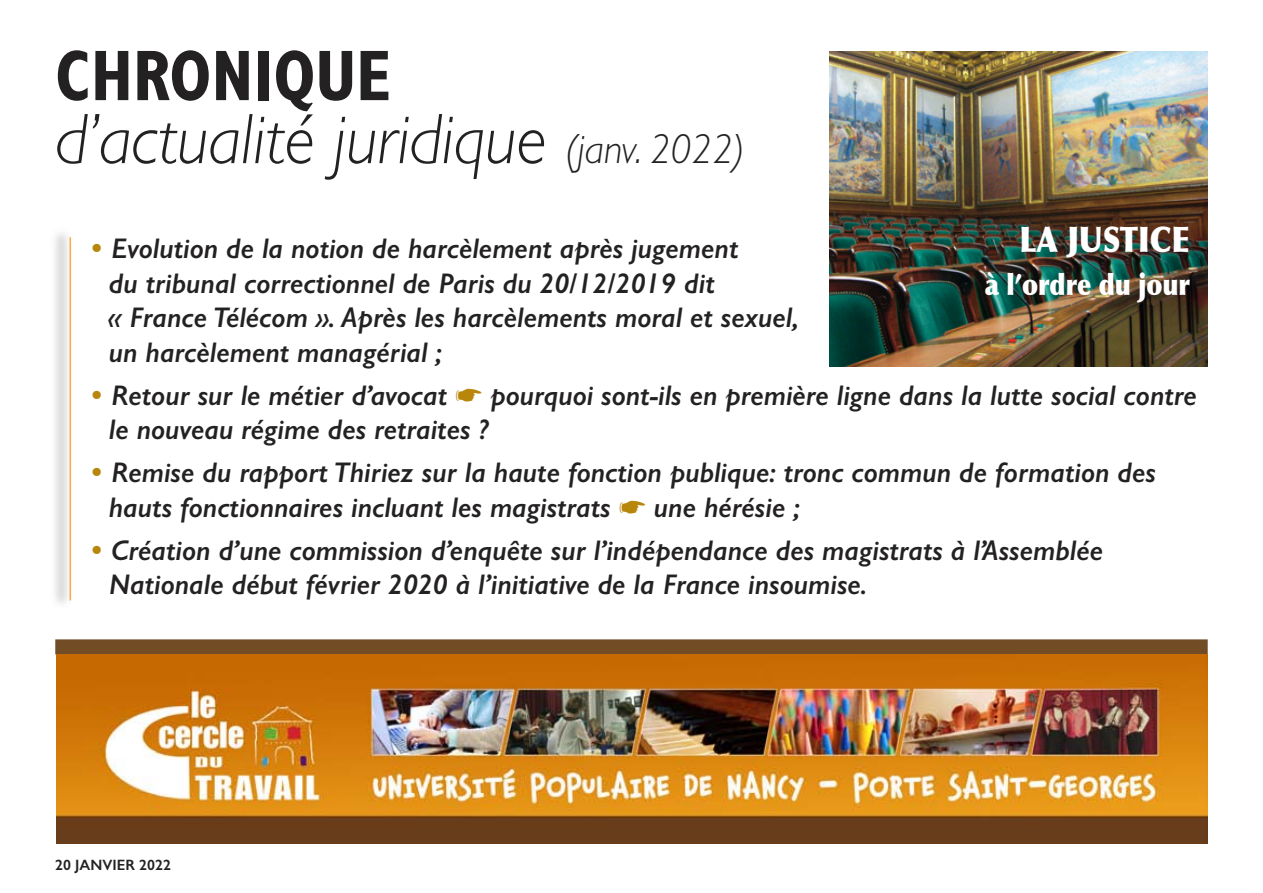
<style>
.page{position:relative;width:1263px;height:893px;background:#fff}
.page>*{position:absolute;margin:0;border:0;box-sizing:border-box;transform-origin:0 0}
.t1{font:italic 300 72px/63px "Gill Sans";color:#232122;scale:.95 1}
.t2{font:900 35.4px "Optima";color:#fff;scale:.85 1}
.t3{font:900 29.25px "Optima";color:#fff;scale:.85 1}
.t4{font:italic 600 28.5px/34.5px "Gill Sans";color:#232122}
.t5{font:600 15px "Gill Sans";color:#232122}
.s1{font-weight:700;font-style:normal;font-stretch:condensed}
.s2{font-size:42px}
.s3{font-weight:700;font-style:normal;font-stretch:condensed;color:#b8860b}
.s4{color:#b8860b}
</style>
<div class="page">
<div style="left:55px;top:639px;width:1153px;height:15px;background:#724c25"></div>
<img style="left:56px;top:655px;width:1152px;height:188px">
<hr style="left:70px;top:237px;width:1px;height:363px;background:#f6ac43">
<img style="left:829px;top:51px;width:379px;height:316px">
<h1 class="t1" style="left:55px;top:51px;width:727px"><span class="s1">CHRONIQUE<br></span>d’actualité juridique <span class="s2">(janv. 2022)</span></h1>
<p class="t2" style="left:1019px;top:225px;width:202px">LA JUSTICE</p>
<p class="t3" style="left:985px;top:273px;width:243px">à l’ordre du jour</p>
<p class="t4" style="left:109px;top:231px;width:692px;text-indent:-17px"><span class="s3">•</span> Evolution de la notion de harcèlement après jugement<br>du tribunal correctionnel de Paris du 20/12/2019 dit<br>« France Télécom ». Après les harcèlements moral et sexuel, un harcèlement managérial ;</p>
<p class="t4" style="left:109px;top:378px;width:1089px;text-indent:-17px"><span class="s3">•</span> Retour sur le métier d’avocat <span class="s4">☛</span> pourquoi sont-ils en première ligne dans la lutte social contre le nouveau régime des retraites ?</p>
<p class="t4" style="left:109px;top:455px;width:1049px;text-indent:-17px"><span class="s3">•</span> Remise du rapport Thiriez sur la haute fonction publique: tronc commun de formation des hauts fonctionnaires incluant les magistrats <span class="s4">☛</span> une hérésie ;</p>
<p class="t4" style="left:109px;top:533px;width:996px;text-indent:-17px"><span class="s3">•</span> Création d’une commission d’enquête sur l’indépendance des magistrats à l’Assemblée<br>Nationale début février 2020 à l’initiative de la France insoumise.</p>
<p class="t5" style="left:55px;top:856px;width:117px">20 JANVIER 2022</p>
</div>
